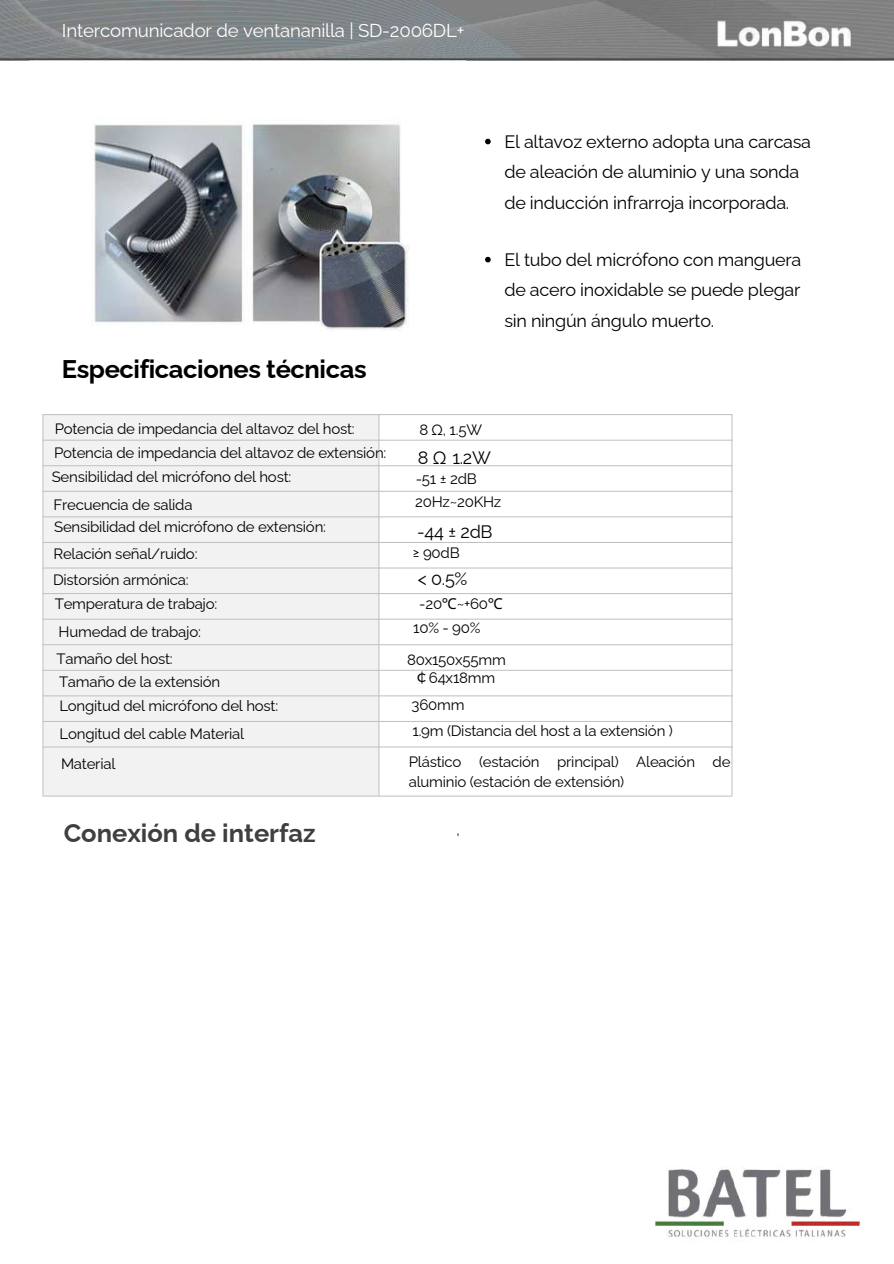
<style>
.page{position:relative;width:894px;height:1264px;background:#fff}
.page>*{position:absolute;margin:0;border:0;box-sizing:border-box;transform-origin:0 0}
.t1{font:700 25.5px "Raleway";letter-spacing:-.015em;color:#000}
.t2{font:700 25.5px "Raleway";color:#3f3f3f}
.t3{font:18.6px "Raleway";letter-spacing:-.01em;color:#fff}
.t4{font:18px/30.3px "Raleway";letter-spacing:-.015em;color:#000}
.t5{font:15px/24px "Raleway";letter-spacing:-.015em;color:#000}
.s1{font-family:"Noto Sans"}
.s2{font-family:"Noto Sans CJ Ksc"}
</style>
<div class="page">
<img style="left:0;top:0;width:892px;height:61px">
<img style="left:715px;top:11px;width:146px;height:40px">
<img style="left:90px;top:124px;width:319px;height:207px">
<div style="left:43px;top:415px;width:335px;height:25px;background:#f2f2f2"></div>
<div style="left:43px;top:440px;width:335px;height:25px;background:#f2f2f2"></div>
<div style="left:43px;top:466px;width:335px;height:25px;background:#f2f2f2"></div>
<div style="left:43px;top:491px;width:335px;height:25px;background:#f2f2f2"></div>
<div style="left:43px;top:517px;width:335px;height:25px;background:#f2f2f2"></div>
<div style="left:43px;top:542px;width:335px;height:26px;background:#f2f2f2"></div>
<div style="left:43px;top:568px;width:335px;height:25px;background:#f2f2f2"></div>
<div style="left:43px;top:594px;width:335px;height:25px;background:#f2f2f2"></div>
<div style="left:43px;top:619px;width:335px;height:25px;background:#f2f2f2"></div>
<div style="left:43px;top:645px;width:335px;height:25px;background:#f2f2f2"></div>
<div style="left:43px;top:670px;width:335px;height:25px;background:#f2f2f2"></div>
<div style="left:43px;top:696px;width:335px;height:25px;background:#f2f2f2"></div>
<div style="left:43px;top:721px;width:335px;height:26px;background:#f2f2f2"></div>
<div style="left:43px;top:747px;width:335px;height:49px;background:#f2f2f2"></div>
<hr style="left:43px;top:414px;width:689px;height:1px;background:#bfbfbf">
<hr style="left:43px;top:440px;width:689px;height:1px;background:#bfbfbf">
<hr style="left:43px;top:465px;width:689px;height:1px;background:#bfbfbf">
<hr style="left:43px;top:491px;width:689px;height:1px;background:#bfbfbf">
<hr style="left:43px;top:516px;width:689px;height:1px;background:#bfbfbf">
<hr style="left:43px;top:542px;width:689px;height:1px;background:#bfbfbf">
<hr style="left:43px;top:567px;width:689px;height:1px;background:#bfbfbf">
<hr style="left:43px;top:593px;width:689px;height:1px;background:#bfbfbf">
<hr style="left:43px;top:619px;width:689px;height:1px;background:#bfbfbf">
<hr style="left:43px;top:644px;width:689px;height:1px;background:#bfbfbf">
<hr style="left:43px;top:670px;width:689px;height:1px;background:#bfbfbf">
<hr style="left:43px;top:695px;width:689px;height:1px;background:#bfbfbf">
<hr style="left:43px;top:721px;width:689px;height:1px;background:#bfbfbf">
<hr style="left:43px;top:746px;width:689px;height:1px;background:#bfbfbf">
<hr style="left:43px;top:795px;width:689px;height:1px;background:#bfbfbf">
<hr style="left:43px;top:414px;width:1px;height:381px;background:#bfbfbf">
<hr style="left:378px;top:414px;width:1px;height:381px;background:#bfbfbf">
<hr style="left:731px;top:414px;width:1px;height:381px;background:#bfbfbf">
<svg style="left:485px;top:139px;width:5px;height:5px"></svg>
<svg style="left:485px;top:257px;width:5px;height:5px"></svg>
<img style="left:655px;top:1168px;width:205px;height:70px">
<p class="t3" style="left:62px;top:19px;width:404px">Intercomunicador de ventananilla | SD-2006DL+</p>
<p class="t4" style="left:504px;top:126px;width:308px">El altavoz externo adopta una carcasa de aleación de aluminio y una sonda de inducción infrarroja incorporada.</p>
<p class="t4" style="left:504px;top:244px;width:298px;text-align:justify">El tubo del micrófono con manguera de acero inoxidable se puede plegar sin ningún ángulo muerto.</p>
<h1 class="t1" style="left:62px;top:354px;width:306px">Especificaciones técnicas</h1>
<p class="t5" style="left:52px;top:417px;width:336px">Potencia de impedancia del altavoz del host:<br>Potencia de impedancia del altavoz de extensión:<br>Sensibilidad del micrófono del host:</p>
<p class="t5" style="left:53px;top:494px;width:274px;line-height:21.8px">Frecuencia de salida<br>Sensibilidad del micrófono de extensión:</p>
<p class="t5" style="left:53px;top:540px;width:146px;line-height:26.2px">Relación señal/ruido:<br>Distorsión armónica:</p>
<p class="t5" style="left:55px;top:589px;width:164px;line-height:28.5px">Temperatura de trabajo:<br>Humedad de trabajo:</p>
<p class="t5" style="left:56px;top:646px;width:223px">Tamaño del host:<br>Tamaño de la extensión<br>Longitud del micrófono del host:</p>
<p class="t5" style="left:60px;top:721px;width:186px">Longitud del cable Material</p>
<p class="t5" style="left:419px;top:417px;width:64px">8 Ω, 1.5W</p>
<p class="t4" style="left:418px;top:442px;width:74px">8 Ω 1.2W</p>
<p class="t5" style="left:415px;top:467px;width:88px;line-height:22.8px">-51 ± 2dB<br>20Hz~20KHz</p>
<p class="t4" style="left:417px;top:517px;width:77px">-44 ± 2dB</p>
<p class="t5" style="left:413px;top:541px;width:48px">≥ 90dB</p>
<p class="t4" style="left:418px;top:563px;width:51px">&lt; 0.5%</p>
<p class="t5" style="left:413px;top:591px;width:91px;text-indent:6px">-20<span class="s1">℃</span>~+60<span class="s1">℃<br></span>10% - 90%</p>
<p class="t5" style="left:407px;top:650px;width:100px;line-height:18.3px;text-align:center">80x150x55mm<span class="s2">￠</span>64x18mm</p>
<p class="t5" style="left:411px;top:691px;width:262px;line-height:26.5px">360mm<br>1.9m (Distancia del host a la extensión )</p>
<p class="t5" style="left:61px;top:751px;width:56px">Material</p>
<p class="t5" style="left:408px;top:751px;width:323px;line-height:20.2px">Plástico (estación principal) Aleación de aluminio (estación de extensión)</p>
<h1 class="t2" style="left:64px;top:817px;width:253px">Conexión de interfaz</h1>
<p class="t5" style="left:456px;top:817px;width:5px">,</p>
</div>
